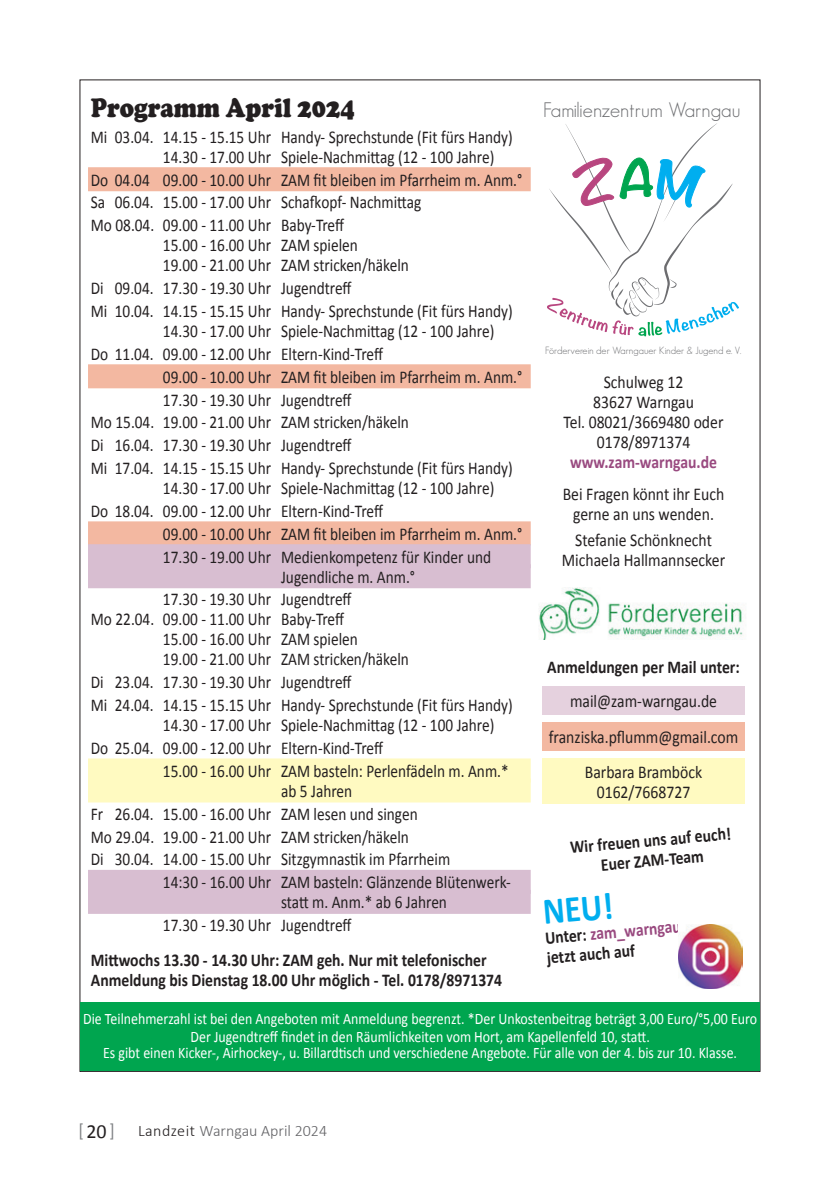
<style>
.page{position:relative;width:840px;height:1191px;background:#fff}
.page>*{position:absolute;margin:0;border:0;box-sizing:border-box;transform-origin:0 0}
.t1{font:700 38px "Calibri";color:#00aeef;scale:.87 1}
.t2{font:28px "Cooper";color:#231f20;scale:.85 1}
.t3{font:300 20.6px "Geosans";color:#6c6d70}
.t4{font:18px/22.8px "Calibri";color:#231f20;scale:.85 1}
.t5{font:18px/20px "Calibri";color:#231f20;text-align:center;scale:.87 1}
.t6{font:700 18px/20px "Calibri";color:#231f20;scale:.87 1}
.t7{font:700 18px "Calibri";color:#994a80;scale:.87 1}
.t8{font:condensed 18px "Frutiger";color:#808285}
.t9{font:16px/18.2px "Calibri";color:#fff;text-align:center;scale:.87 1}
.t10{font:300 16px "Calibri";color:#636366}
.t11{font:13px "Calibri";color:#000002}
.t12{font:300 10.2px "Geosans";color:#6c6d70}
.s1{color:#994a80}
.s2{font-family:"Calibri";font-stretch:normal;font-size:20px;color:#231f20}
.s3{color:#231f20}
</style>
<div class="page">
<div style="left:88px;top:167px;width:442px;height:24px;background:#f3b8a1"></div>
<div style="left:88px;top:364px;width:442px;height:24px;background:#f3b8a1"></div>
<div style="left:88px;top:521px;width:442px;height:24px;background:#f3b8a1"></div>
<div style="left:88px;top:544px;width:442px;height:24px;background:#d8bed1"></div>
<div style="left:88px;top:564px;width:442px;height:24px;background:#d8bed1"></div>
<div style="left:88px;top:758px;width:442px;height:24px;background:#fffac1"></div>
<div style="left:88px;top:778px;width:442px;height:24px;background:#fffac1"></div>
<div style="left:88px;top:870px;width:442px;height:24px;background:#d8bed1"></div>
<div style="left:88px;top:890px;width:442px;height:24px;background:#d8bed1"></div>
<img style="left:611px;top:124px;width:105px;height:155px">
<img style="left:653px;top:184px;width:79px;height:95px">
<img style="left:662px;top:207px;width:38px;height:16px">
<img style="left:637px;top:277px;width:21px;height:2px">
<svg style="left:547px;top:279px;width:191px;height:57px"></svg>
<img style="left:549px;top:189px;width:63px;height:86px">
<img style="left:565px;top:124px;width:65px;height:128px">
<svg style="left:571px;top:124px;width:134px;height:83px"></svg>
<img style="left:539px;top:587px;width:204px;height:52px">
<div style="left:542px;top:686px;width:202px;height:28px;background:#e5d1de"></div>
<div style="left:542px;top:722px;width:202px;height:28px;background:#f3b8a1"></div>
<div style="left:542px;top:758px;width:202px;height:46px;background:#fffac1"></div>
<div style="left:80px;top:1002px;width:679px;height:68px;background:#00a54f"></div>
<img style="left:678px;top:924px;width:64px;height:64px">
<h2 class="t2" style="left:91px;top:92px;width:312px">Programm April 2024</h2>
<p class="t4" style="left:163px;top:127px;width:413px;line-height:20px;text-indent:-72px">Mi 03.04. 14.15 - 15.15 Uhr Handy- Sprechstunde (Fit fürs Handy)<br>14.30 - 17.00 Uhr Spiele-Nachmittag (12 - 100 Jahre)</p>
<p class="t4" style="left:91px;top:168px;width:509px">Do 04.04 09.00 - 10.00 Uhr ZAM fit bleiben im Pfarrheim m. Anm.°<br>Sa 06.04. 15.00 - 17.00 Uhr Schafkopf- Nachmittag<br>Mo 08.04. 09.00 - 11.00 Uhr Baby-Treff</p>
<p class="t4" style="left:163px;top:235px;width:291px;line-height:20px">15.00 - 16.00 Uhr ZAM spielen<br>19.00 - 21.00 Uhr ZAM stricken/häkeln</p>
<p class="t4" style="left:91px;top:277px;width:497px">Di 09.04. 17.30 - 19.30 Uhr Jugendtreff<br>Mi 10.04. 14.15 - 15.15 Uhr Handy- Sprechstunde (Fit fürs Handy)</p>
<p class="t4" style="left:163px;top:320px;width:391px">14.30 - 17.00 Uhr Spiele-Nachmittag (12 - 100 Jahre)</p>
<p class="t4" style="left:91px;top:342px;width:345px">Do 11.04. 09.00 - 12.00 Uhr Eltern-Kind-Treff</p>
<p class="t4" style="left:163px;top:365px;width:424px">09.00 - 10.00 Uhr ZAM fit bleiben im Pfarrheim m. Anm.°</p>
<p class="t4" style="left:163px;top:388px;width:223px">17.30 - 19.30 Uhr Jugendtreff</p>
<p class="t4" style="left:91px;top:411px;width:375px">Mo 15.04. 19.00 - 21.00 Uhr ZAM stricken/häkeln</p>
<p class="t4" style="left:91px;top:434px;width:308px">Di 16.04. 17.30 - 19.30 Uhr Jugendtreff</p>
<p class="t4" style="left:91px;top:457px;width:497px">Mi 17.04. 14.15 - 15.15 Uhr Handy- Sprechstunde (Fit fürs Handy)</p>
<p class="t4" style="left:163px;top:477px;width:391px">14.30 - 17.00 Uhr Spiele-Nachmittag (12 - 100 Jahre)</p>
<p class="t4" style="left:91px;top:499px;width:345px">Do 18.04. 09.00 - 12.00 Uhr Eltern-Kind-Treff</p>
<p class="t4" style="left:163px;top:522px;width:424px">09.00 - 10.00 Uhr ZAM fit bleiben im Pfarrheim m. Anm.°</p>
<p class="t4" style="left:163px;top:545px;width:387px">17.30 - 19.00 Uhr Medienkompetenz für Kinder und</p>
<p class="t4" style="left:163px;top:565px;width:298px;text-indent:118px">Jugendliche m. Anm.°<br>17.30 - 19.30 Uhr Jugendtreff</p>
<p class="t4" style="left:163px;top:609px;width:291px;line-height:20px;text-indent:-72px">Mo 22.04. 09.00 - 11.00 Uhr Baby-Treff<br>15.00 - 16.00 Uhr ZAM spielen<br>19.00 - 21.00 Uhr ZAM stricken/häkeln</p>
<p class="t4" style="left:91px;top:671px;width:497px">Di 23.04. 17.30 - 19.30 Uhr Jugendtreff<br>Mi 24.04. 14.15 - 15.15 Uhr Handy- Sprechstunde (Fit fürs Handy)</p>
<p class="t4" style="left:163px;top:714px;width:391px">14.30 - 17.00 Uhr Spiele-Nachmittag (12 - 100 Jahre)</p>
<p class="t4" style="left:91px;top:736px;width:345px">Do 25.04. 09.00 - 12.00 Uhr Eltern-Kind-Treff</p>
<p class="t4" style="left:163px;top:759px;width:408px">15.00 - 16.00 Uhr ZAM basteln: Perlenfädeln m. Anm.*</p>
<p class="t4" style="left:281px;top:779px;width:85px">ab 5 Jahren</p>
<p class="t4" style="left:91px;top:802px;width:386px">Fr 26.04. 15.00 - 16.00 Uhr ZAM lesen und singen</p>
<p class="t4" style="left:91px;top:825px;width:375px">Mo 29.04. 19.00 - 21.00 Uhr ZAM stricken/häkeln</p>
<p class="t4" style="left:91px;top:848px;width:424px">Di 30.04. 14.00 - 15.00 Uhr Sitzgymnastik im Pfarrheim</p>
<p class="t4" style="left:163px;top:871px;width:410px">14:30 - 16.00 Uhr ZAM basteln: Glänzende Blütenwerk-</p>
<p class="t4" style="left:163px;top:891px;width:335px;text-indent:118px">statt m. Anm.* ab 6 Jahren<br>17.30 - 19.30 Uhr Jugendtreff</p>
<p class="t3" style="left:542px;top:98px;width:199px">Familienzentrum Warngau</p>
<p class="t12" style="left:545px;top:345px;width:197px">Förderverein der Warngauer Kinder &amp; Jugend e. V.</p>
<p class="t5" style="left:563px;top:372px;width:185px">Schulweg 12<br>83627 Warngau<br>Tel. 08021/3669480 oder<br>0178/8971374</p>
<p class="t7" style="left:569px;top:450px;width:170px">www.zam-warngau.de</p>
<p class="t5" style="left:562px;top:484px;width:187px">Bei Fragen könnt ihr Euch gerne an uns wenden.</p>
<p class="t5" style="left:561px;top:530px;width:189px">Stefanie Schönknecht<br>Michaela Hallmannsecker</p>
<p class="t11" style="left:452px;top:372px;width:30px">Wer?</p>
<p class="t11" style="left:510px;top:372px;width:160px">Alle zwischen 6 und 10 Jahren</p>
<p class="t11" style="left:597px;top:420px;width:61px">24.02.2023</p>
<p class="t11" style="left:684px;top:420px;width:61px">31.03.2023</p>
<p class="t11" style="left:597px;top:436px;width:61px">26.05.2023</p>
<p class="t11" style="left:452px;top:468px;width:26px">Wo?</p>
<p class="t11" style="left:605px;top:564px;width:89px">Euer ZAM- Team</p>
<p class="t6" style="left:547px;top:657px;width:223px">Anmeldungen per Mail unter:</p>
<p class="t5" style="left:548px;top:683px;width:219px;line-height:35.4px">mail@zam-warngau.de franziska.pflumm@gmail.com<br>Barbara Bramböck</p>
<p class="t5" style="left:596px;top:782px;width:109px">0162/7668727</p>
<p class="t6" style="left:569px;top:837px;width:187px;text-align:center;rotate:-5deg">Wir freuen uns auf euch!<br>Euer ZAM-Team</p>
<h1 class="t1" style="left:540px;top:887px;width:82px;rotate:-5deg">NEU!</h1>
<p class="t6" style="left:544px;top:928px;width:158px;rotate:-5deg">Unter: <span class="s1">zam_warngau </span>jetzt auch auf</p>
<p class="t6" style="left:91px;top:949px;width:474px">Mittwochs 13.30 - 14.30 Uhr: ZAM geh. Nur mit telefonischer<br>Anmeldung bis Dienstag 18.00 Uhr möglich - Tel. 0178/8971374</p>
<p class="t9" style="left:83px;top:1009px;width:775px">Die Teilnehmerzahl ist bei den Angeboten mit Anmeldung begrenzt. *Der Unkostenbeitrag beträgt 3,00 Euro/°5,00 Euro<br>Der Jugendtreff findet in den Räumlichkeiten vom Hort, am Kapellenfeld 10, statt.</p>
<p class="t9" style="left:103px;top:1043px;width:729px">Es gibt einen Kicker-, Airhockey-, u. Billardtisch und verschiedene Angebote. Für alle von der 4. bis zur 10. Klasse.</p>
<p class="t8" style="left:78px;top:1120px;width:38px">[<span class="s2">20</span>]</p>
<p class="t10" style="left:138px;top:1120px;width:190px"><span class="s3">Landzeit</span> Warngau April 2024</p>
</div>
